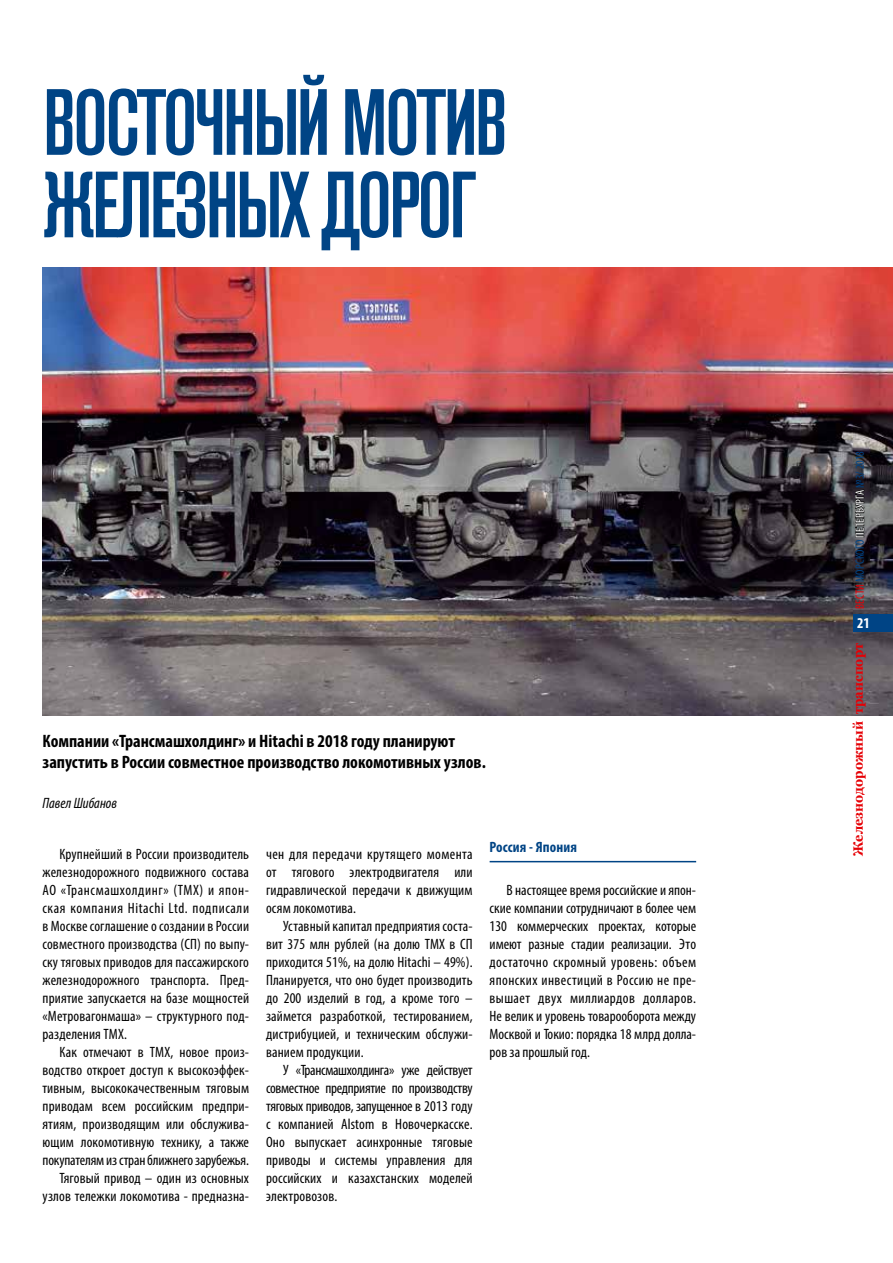
<style>
.page{position:relative;width:893px;height:1263px;background:#fff}
.page>*{position:absolute;margin:0;border:0;box-sizing:border-box;transform-origin:0 0}
.t1{font:500 condensed 93px/82.5px "Akzidenz Grotesk Pro";letter-spacing:-.03em;color:#004485}
.t2{font:700 condensed 18px/21.6px "Myriad Pro";color:#000}
.t3{font:condensed 15px/18px "Myriad Pro";letter-spacing:.01em;color:#000;text-align:justify}
.t4{font:700 condensed 15px "Myriad Pro";letter-spacing:.01em;color:#004485}
.t5{font:italic condensed 15px "Myriad Pro";color:#000}
.t6{font:700 condensed 15px "Myriad Pro";color:#fff}
.t7{font:700 13.5px "Georgia";color:#e60005;scale:.95 1}
.t8{font:condensed 12px "Myriad Pro";letter-spacing:.02em;color:#004485}
.s1{color:#e60005}
.s2{color:#fff}
</style>
<div class="page">
<img style="left:43px;top:268px;width:850px;height:447px">
<hr style="left:490px;top:861px;width:206px;height:1px;background:#004485">
<div style="left:853px;top:614px;width:40px;height:17px;background:#004485"></div>
<svg style="left:855px;top:489px;width:9px;height:49px"></svg>
<h1 class="t1" style="left:43px;top:78px;width:466px">ВОСТОЧНЫЙ МОТИВ<br>ЖЕЛЕЗНЫХ ДОРОГ</h1>
<p class="t2" style="left:43px;top:729px;width:445px">Компании «Трансмашхолдинг» и Hitachi в 2018 году планируют запустить в России совместное производство локомотивных узлов.</p>
<p class="t5" style="left:43px;top:794px;width:76px">Павел Шибанов</p>
<p class="t3" style="left:43px;top:845px;width:208px;text-indent:17px">Крупнейший в России производитель железнодорожного подвижного состава АО «Трансмашхолдинг» (ТМХ) и япон&shy;ская компания Hitachi Ltd. подписали в Москве соглашение о создании в России совместного производства (СП) по выпу&shy;ску тяговых приводов для пассажирского железнодорожного транспорта. Пред&shy;приятие запускается на базе мощностей «Метровагонмаша» – структурного под&shy;разделения ТМХ.</p>
<p class="t3" style="left:43px;top:1043px;width:208px;text-align:right">Как отмечают в ТМХ, новое произ&shy;водство откроет доступ к высокоэффек&shy;тивным, высококачественным тяговым приводам всем российским предпри&shy;ятиям, производящим или обслужива&shy;ющим локомотивную технику, а также покупателям из стран ближнего зарубежья.<br>Тяговый привод – один из основных узлов тележки локомотива - предназна-</p>
<p class="t3" style="left:266px;top:845px;width:208px">чен для передачи крутящего момента от тягового электродвигателя или гидравлической передачи к движущим осям локомотива.</p>
<p class="t3" style="left:266px;top:917px;width:208px;text-indent:17px">Уставный капитал предприятия соста&shy;вит 375 млн рублей (на долю ТМХ в СП приходится 51%, на долю Hitachi – 49%).<br>Планируется, что оно будет производить до 200 изделий в год, а кроме того – займется разработкой, тестированием, дистрибуцией, и техническим обслужи&shy;ванием продукции.</p>
<p class="t3" style="left:266px;top:1061px;width:208px;text-indent:17px">У «Трансмашхолдинга» уже действует совместное предприятие по производству тяговых приводов, запущенное в 2013 году с компанией Alstom в Новочеркасске.<br>Оно выпускает асинхронные тяговые приводы и системы управления для российских и казахстанских моделей электровозов.</p>
<p class="t4" style="left:490px;top:838px;width:89px">Россия - Япония</p>
<p class="t3" style="left:490px;top:881px;width:208px;text-indent:17px">В настоящее время российские и япон&shy;ские компании сотрудничают в более чем 130 коммерческих проектах, которые имеют разные стадии реализации. Это достаточно скромный уровень: объем японских инвестиций в Россию не пре&shy;вышает двух миллиардов долларов.<br>Не велик и уровень товарооборота между Москвой и Токио: порядка 18 млрд долла&shy;ров за прошлый год.</p>
<p class="t8" style="left:852px;top:609px;width:160px;rotate:-90deg"><span class="s1">ВЕСТИ</span> МОРСКОГО <span class="s2">ПЕТЕРБУРГА</span> №3/ 2018</p>
<p class="t6" style="left:857px;top:614px;width:14px">21</p>
<p class="t7" style="left:849px;top:856px;width:226px;rotate:-90deg">Железнодорожный транспорт</p>
</div>
